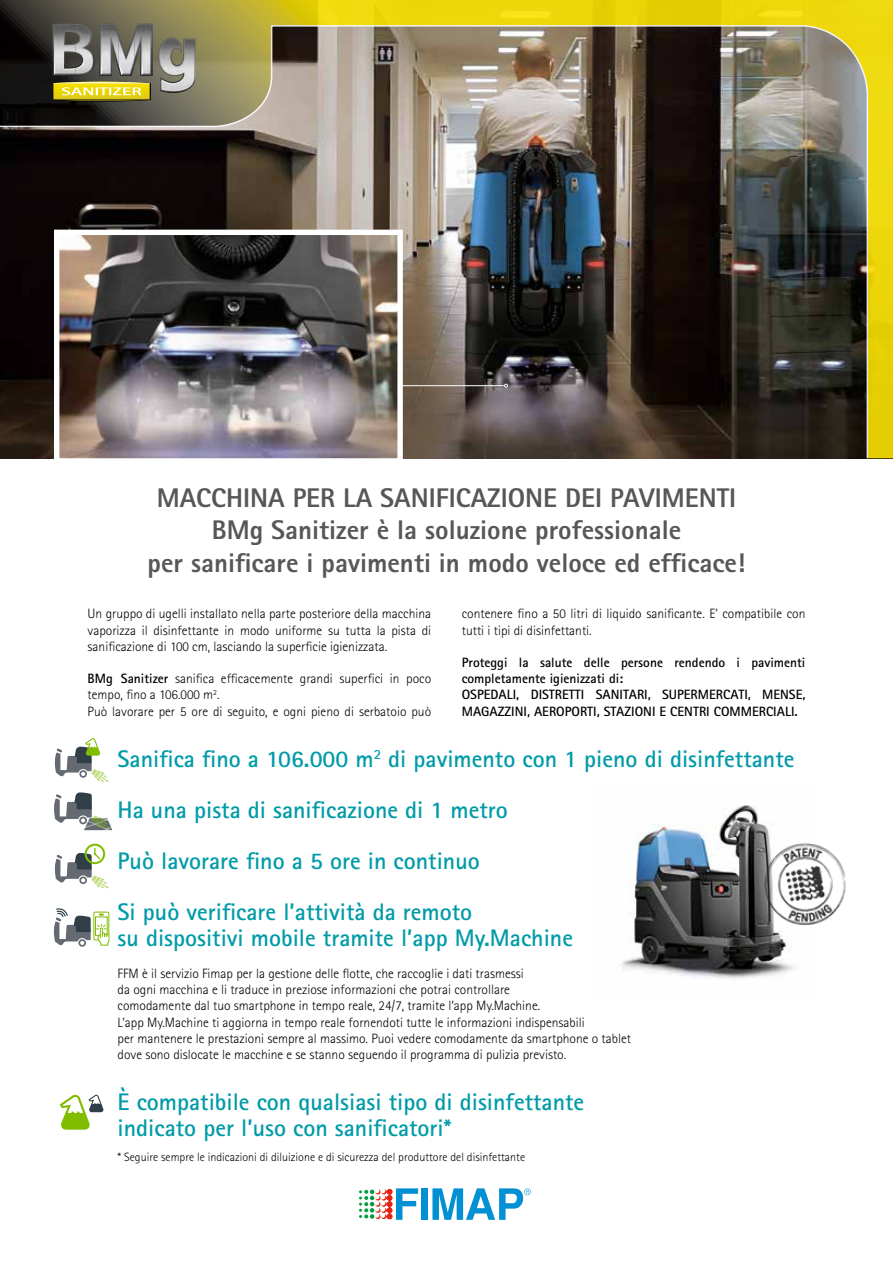
<style>
.page{position:relative;width:893px;height:1263px;background:#fff}
.page>*{position:absolute;margin:0;border:0;box-sizing:border-box;transform-origin:0 0}
.t1{font:800 27px/32.4px "Rotis Sans Serif";color:#575756;text-align:center}
.t2{font:700 24px/51px "Rotis Sans Serif";color:#009ba8}
.t3{font:300 13.5px/16.2px "Rotis Sans Serif";color:#000}
.t4{font:700 13.5px/16.2px "Rotis Sans Serif";color:#000}
.t5{font:300 12px "Rotis Sans Serif";color:#000}
.s1{font-weight:700}
</style>
<div class="page">
<img style="left:621px;top:805px;width:174px;height:174px">
<img style="left:0;top:0;width:893px;height:459px">
<img style="left:158px;top:37px;width:37px;height:56px">
<img style="left:159px;top:39px;width:35px;height:52px">
<img style="left:60px;top:236px;width:337px;height:222px">
<div style="left:54px;top:230px;width:349px;height:234px;border:5px solid #fff"></div>
<hr style="left:400px;top:385px;width:105px;height:1px;background:#fff">
<svg style="left:504px;top:384px;width:4px;height:4px"></svg>
<svg style="left:53px;top:24px;width:100px;height:78px"></svg>
<svg style="left:54px;top:908px;width:56px;height:39px"></svg>
<svg style="left:55px;top:738px;width:53px;height:44px"></svg>
<svg style="left:60px;top:1094px;width:43px;height:36px"></svg>
<svg style="left:54px;top:792px;width:59px;height:39px"></svg>
<svg style="left:55px;top:844px;width:53px;height:44px"></svg>
<img style="left:763px;top:842px;width:83px;height:85px">
<div style="left:421px;top:1188px;width:7px;height:32px;background:#0090d3"></div>
<svg style="left:432px;top:1188px;width:99px;height:32px"></svg>
<svg style="left:359px;top:1188px;width:59px;height:32px"></svg>
<h1 class="t1" style="left:148px;top:481px;width:599px">MACCHINA PER LA SANIFICAZIONE DEI PAVIMENTI<br>BMg Sanitizer è la soluzione professionale<br>per sanificare i pavimenti in modo veloce ed efficace!</h1>
<p class="t3" style="left:88px;top:606px;width:345px;text-align:justify">Un gruppo di ugelli installato nella parte posteriore della macchina vaporizza il disinfettante in modo uniforme su tutta la pista di sanificazione di 100 cm, lasciando la superficie igienizzata.</p>
<p class="t3" style="left:88px;top:670px;width:345px"><span class="s1">BMg Sanitizer</span> sanifica efficacemente grandi superfici in poco tempo, fino a 106.000 m<sup>2</sup>.<br>Può lavorare per 5 ore di seguito, e ogni pieno di serbatoio può</p>
<p class="t3" style="left:462px;top:606px;width:345px">contenere fino a 50 litri di liquido sanificante. E’ compatibile con tutti i tipi di disinfettanti.</p>
<p class="t4" style="left:462px;top:654px;width:345px">Proteggi la salute delle persone rendendo i pavimenti completamente igienizzati di:<br>OSPEDALI, DISTRETTI SANITARI, SUPERMERCATI, MENSE, MAGAZZINI, AEROPORTI, STAZIONI E CENTRI COMMERCIALI.</p>
<h2 class="t2" style="left:118px;top:733px;width:678px">Sanifica fino a 106.000 m<sup>2</sup> di pavimento con 1 pieno di disinfettante Ha una pista di sanificazione di 1 metro<br>Può lavorare fino a 5 ore in continuo<br>Si può verificare l’attività da remoto</h2>
<h2 class="t2" style="left:118px;top:911px;width:457px">su dispositivi mobile tramite l’app My.Machine</h2>
<p class="t3" style="left:118px;top:965px;width:515px">FFM è il servizio Fimap per la gestione delle flotte, che raccoglie i dati trasmessi<br>da ogni macchina e li traduce in preziose informazioni che potrai controllare<br>comodamente dal tuo smartphone in tempo reale, 24/7, tramite l‘app My.Machine.<br>L’app My.Machine ti aggiorna in tempo reale fornendoti tutte le informazioni indispensabili<br>per mantenere le prestazioni sempre al massimo. Puoi vedere comodamente da smartphone o tablet dove sono dislocate le macchine e se stanno seguendo il programma di pulizia previsto.</p>
<h2 class="t2" style="left:118px;top:1089px;width:468px;line-height:25.5px">È compatibile con qualsiasi tipo di disinfettante indicato per l’uso con sanificatori*</h2>
<p class="t5" style="left:118px;top:1150px;width:409px">* Seguire sempre le indicazioni di diluizione e di sicurezza del produttore del disinfettante</p>
</div>
